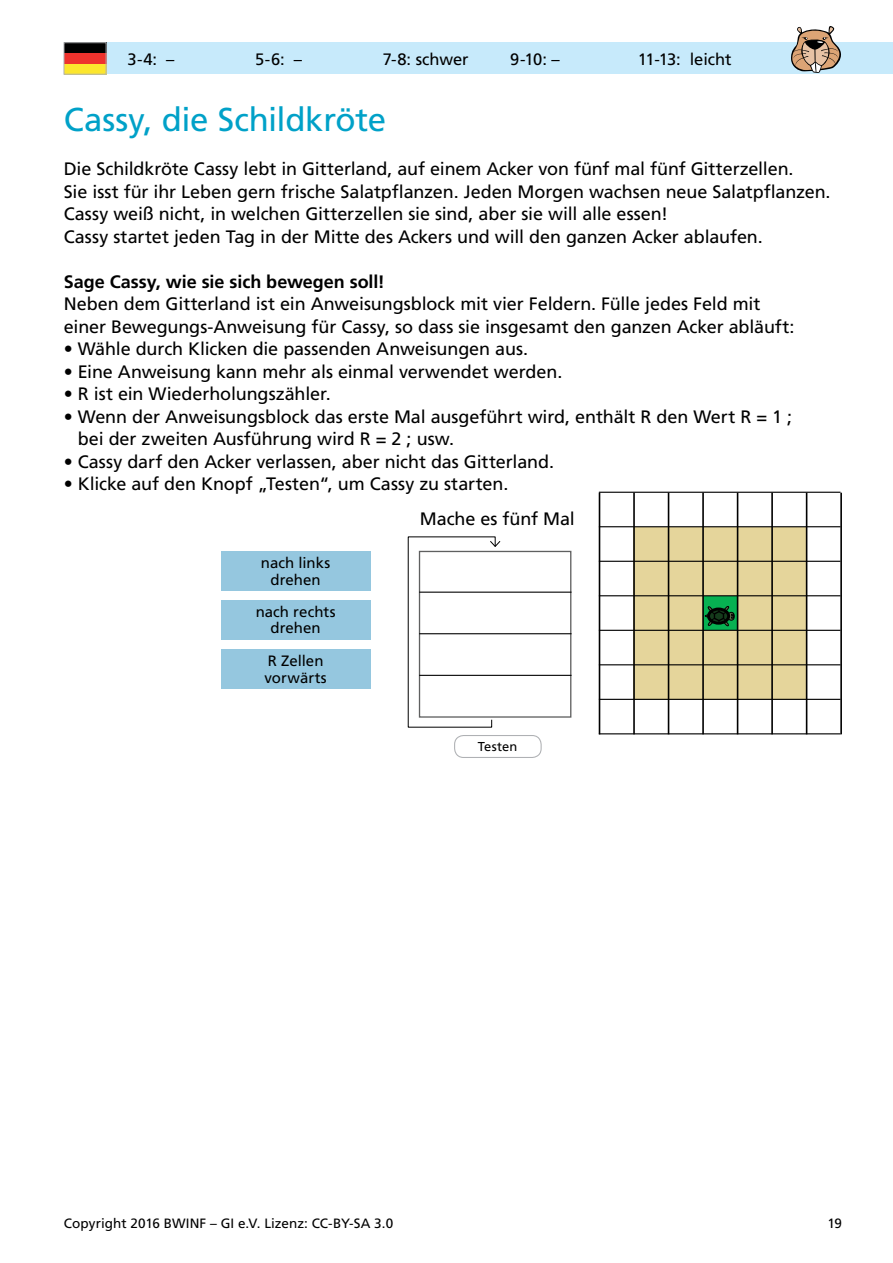
<style>
.page{position:relative;width:893px;height:1263px;background:#fff}
.page>*{position:absolute;margin:0;border:0;box-sizing:border-box;transform-origin:0 0}
.t1{font:33px "Frutiger LT Std";letter-spacing:-.01em;color:#00a1c8}
.t2{font:18px/22.5px "Frutiger LT Std";letter-spacing:-.005em;color:#000}
.t3{font:700 18px "Frutiger LT Std";color:#000}
.t4{font:16.5px "Frutiger LT Std";letter-spacing:-.005em;color:#000}
.t5{font:15px/16.5px "Frutiger LT Std";color:#000;text-align:center}
.t6{font:13.5px "Frutiger LT Std";letter-spacing:.005em;color:#000}
.t7{font:12.9px "Frutiger LT Std";letter-spacing:.01em;color:#000}
</style>
<div class="page">
<div style="left:633px;top:527px;width:173px;height:173px;background:#e5d59b"></div>
<div style="left:703px;top:597px;width:34px;height:33px;background:#07b152"></div>
<hr style="left:599px;top:493px;width:1px;height:241px;background:#000">
<hr style="left:840px;top:493px;width:2px;height:241px;background:#000">
<hr style="left:599px;top:492px;width:241px;height:1px;background:#000">
<hr style="left:599px;top:733px;width:241px;height:1px;background:#000">
<svg style="left:704px;top:606px;width:31px;height:21px"></svg>
<hr style="left:633px;top:493px;width:2px;height:241px;background:#000">
<hr style="left:668px;top:493px;width:1px;height:241px;background:#000">
<hr style="left:702px;top:493px;width:2px;height:241px;background:#000">
<hr style="left:737px;top:493px;width:1px;height:241px;background:#000">
<hr style="left:771px;top:493px;width:2px;height:241px;background:#000">
<hr style="left:806px;top:493px;width:1px;height:241px;background:#000">
<hr style="left:599px;top:526px;width:241px;height:1px;background:#000">
<hr style="left:599px;top:561px;width:241px;height:1px;background:#000">
<hr style="left:599px;top:595px;width:241px;height:1px;background:#000">
<hr style="left:599px;top:630px;width:241px;height:1px;background:#000">
<hr style="left:599px;top:664px;width:241px;height:1px;background:#000">
<hr style="left:599px;top:699px;width:241px;height:1px;background:#000">
<div style="left:419px;top:551px;width:152px;height:167px;border:1px solid #5f6060"></div>
<hr style="left:419px;top:592px;width:152px;height:1px;background:#000">
<hr style="left:419px;top:633px;width:152px;height:1px;background:#000">
<hr style="left:419px;top:675px;width:152px;height:1px;background:#000">
<svg style="left:407px;top:536px;width:94px;height:192px"></svg>
<div style="left:221px;top:551px;width:150px;height:40px;background:#95c7df"></div>
<div style="left:221px;top:600px;width:150px;height:40px;background:#95c7df"></div>
<div style="left:221px;top:649px;width:150px;height:40px;background:#95c7df"></div>
<div style="left:454px;top:735px;width:88px;height:23px;border:1px solid #afb1b4;border-radius:9px"></div>
<div style="left:102px;top:43px;width:791px;height:31px;background:#c7eafb"></div>
<svg style="left:790px;top:26px;width:52px;height:47px"></svg>
<div style="left:64px;top:64px;width:42px;height:10px;background:#fce62d"></div>
<div style="left:64px;top:43px;width:42px;height:10px;background:#000"></div>
<div style="left:64px;top:53px;width:42px;height:11px;background:#ee322d"></div>
<p class="t4" style="left:128px;top:49px;width:48px">3-4: –</p>
<p class="t4" style="left:255px;top:49px;width:48px">5-6: –</p>
<p class="t4" style="left:383px;top:49px;width:87px">7-8: schwer</p>
<p class="t4" style="left:510px;top:49px;width:51px">9-10: –</p>
<p class="t4" style="left:638px;top:49px;width:95px">11-13: leicht</p>
<h1 class="t1" style="left:64px;top:100px;width:324px">Cassy, die Schildkröte</h1>
<p class="t2" style="left:64px;top:158px;width:768px">Die Schildkröte Cassy lebt in Gitterland, auf einem Acker von fünf mal fünf Gitterzellen.<br>Sie isst für ihr Leben gern frische Salatpflanzen. Jeden Morgen wachsen neue Salatpflanzen.<br>Cassy weiß nicht, in welchen Gitterzellen sie sind, aber sie will alle essen!<br>Cassy startet jeden Tag in der Mitte des Ackers und will den ganzen Acker ablaufen.</p>
<p class="t3" style="left:64px;top:271px;width:323px">Sage Cassy, wie sie sich bewegen soll!</p>
<p class="t2" style="left:64px;top:293px;width:732px">Neben dem Gitterland ist ein Anweisungsblock mit vier Feldern. Fülle jedes Feld mit einer Bewegungs-Anweisung für Cassy, so dass sie insgesamt den ganzen Acker abläuft:</p>
<p class="t2" style="left:64px;top:338px;width:466px">• Wähle durch Klicken die passenden Anweisungen aus.</p>
<p class="t2" style="left:64px;top:360px;width:500px">• Eine Anweisung kann mehr als einmal verwendet werden.</p>
<p class="t2" style="left:64px;top:383px;width:269px">• R ist ein Wiederholungszähler.</p>
<p class="t2" style="left:78px;top:405px;width:716px;text-indent:-14px">• Wenn der Anweisungsblock das erste Mal ausgeführt wird, enthält R den Wert R = 1 ; bei der zweiten Ausführung wird R = 2 ; usw.</p>
<p class="t2" style="left:64px;top:450px;width:492px">• Cassy darf den Acker verlassen, aber nicht das Gitterland.</p>
<p class="t2" style="left:420px;top:467px;width:156px;line-height:34.8px;text-indent:-356px">• Klicke auf den Knopf „Testen“, um Cassy zu starten.<br>Mache es fünf Mal</p>
<p class="t5" style="left:261px;top:555px;width:71px">nach links drehen</p>
<p class="t5" style="left:256px;top:603px;width:81px">nach rechts drehen</p>
<p class="t5" style="left:265px;top:653px;width:64px;text-align:left">R Zellen vorwärts</p>
<p class="t7" style="left:478px;top:739px;width:41px">Testen</p>
<p class="t6" style="left:64px;top:1216px;width:331px">Copyright 2016 BWINF – GI e.V. Lizenz: CC-BY-SA 3.0</p>
<p class="t6" style="left:827px;top:1216px;width:16px">19</p>
</div>
